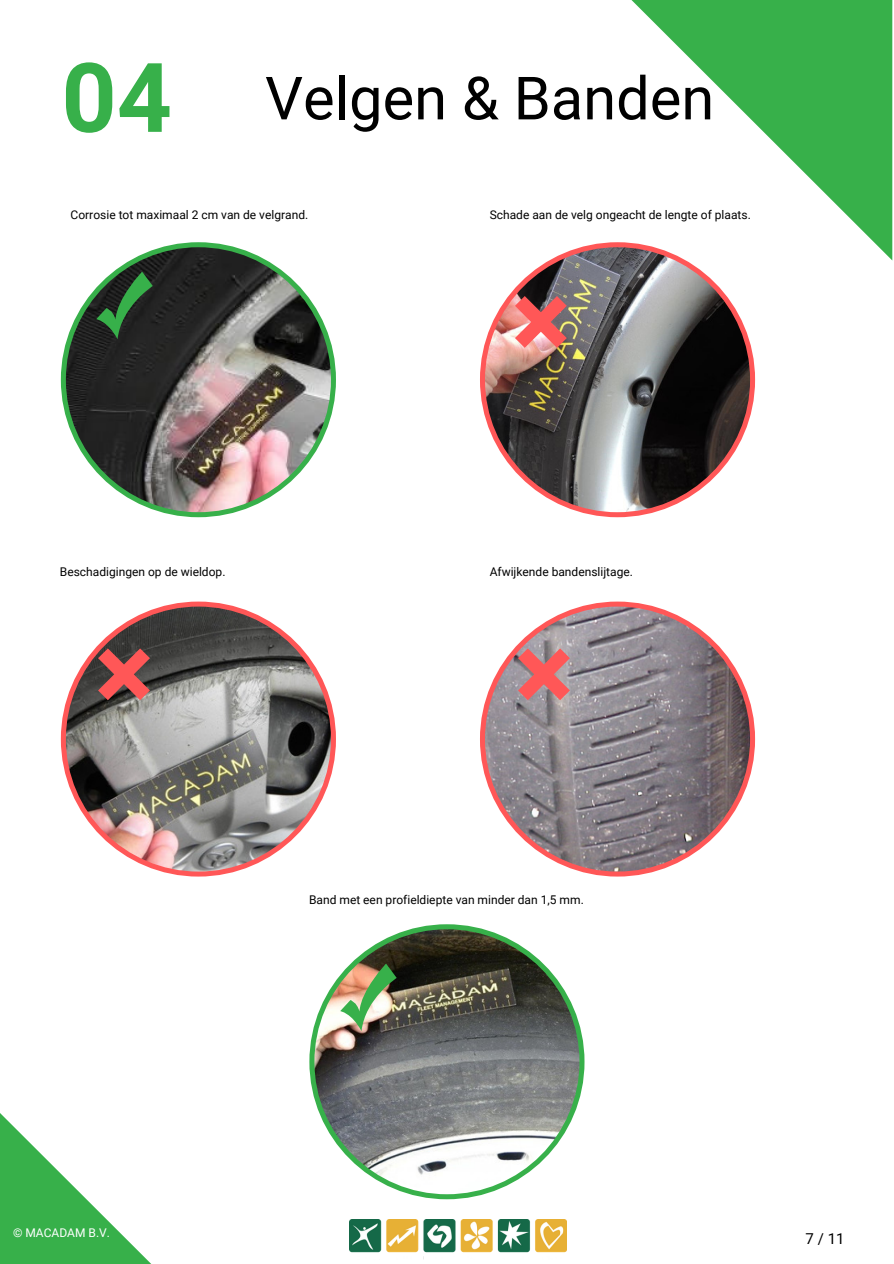
<style>
.page{position:relative;width:894px;height:1264px;background:#fff}
.page>*{position:absolute;margin:0;border:0;box-sizing:border-box;transform-origin:0 0}
.t1{font:700 96.3px "Roboto";color:#37b04a}
.t2{font:59.55px "Roboto";color:#000}
.t3{font:15px "Roboto";color:#000}
.t4{font:12px "Roboto";color:#000}
.t5{font:12px "Roboto";color:#fff}
</style>
<div class="page">
<svg style="left:631px;top:0;width:261px;height:260px;fill:#37b04a"></svg>
<svg style="left:0;top:876px;width:455px;height:387px"></svg>
<img style="left:350px;top:1219px;width:216px;height:41px">
<img style="left:61px;top:242px;width:275px;height:275px">
<svg style="left:480px;top:242px;width:274px;height:275px"></svg>
<svg style="left:480px;top:601px;width:274px;height:275px"></svg>
<svg style="left:96px;top:272px;width:57px;height:67px;background:#2e5133"></svg>
<svg style="left:515px;top:296px;width:51px;height:52px;background:#d86f6d"></svg>
<svg style="left:518px;top:648px;width:51px;height:52px;background:#d37477"></svg>
<svg style="left:61px;top:601px;width:275px;height:275px"></svg>
<svg style="left:98px;top:648px;width:52px;height:52px;background:#a84d4c"></svg>
<svg style="left:309px;top:924px;width:275px;height:275px"></svg>
<img style="left:340px;top:963px;width:56px;height:68px">
<h1 class="t1" style="left:61px;top:43px;width:112px">04</h1>
<h2 class="t2" style="left:265px;top:64px;width:450px">Velgen &amp; Banden</h2>
<p class="t4" style="left:71px;top:208px;width:239px">Corrosie tot maximaal 2 cm van de velgrand.</p>
<p class="t4" style="left:489px;top:208px;width:262px">Schade aan de velg ongeacht de lengte of plaats.</p>
<p class="t4" style="left:60px;top:565px;width:167px">Beschadigingen op de wieldop.</p>
<p class="t4" style="left:489px;top:565px;width:145px">Afwijkende bandenslijtage.</p>
<p class="t5" style="left:13px;top:1225px;width:98px">© MACADAM B.V.</p>
<p class="t4" style="left:309px;top:893px;width:276px">Band met een profieldiepte van minder dan 1,5 mm.</p>
<p class="t3" style="left:805px;top:1229px;width:40px">7/11</p>
</div>
